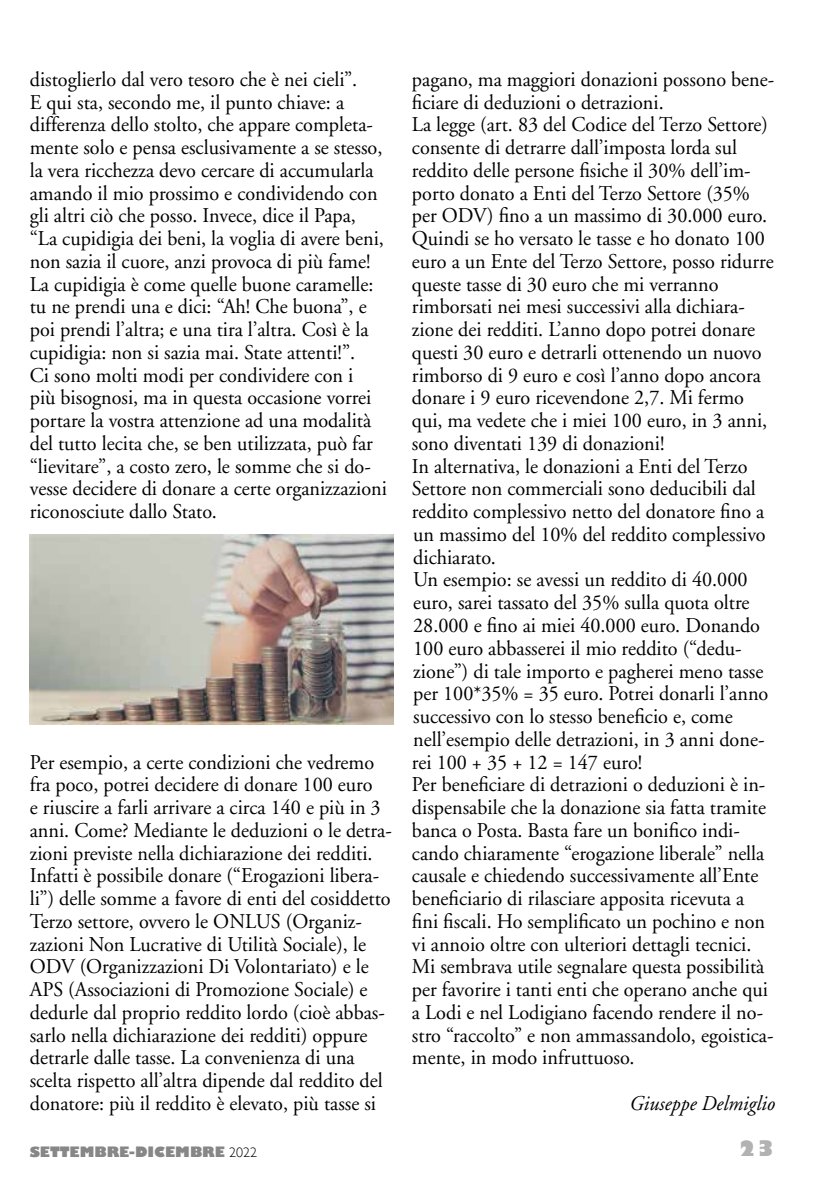
<style>
.page{position:relative;width:819px;height:1191px;background:#fff}
.page>*{position:absolute;margin:0;border:0;box-sizing:border-box;transform-origin:0 0}
.t1{font:21px/22.8px "Adobe Garamond";color:#000;scale:.96 1}
.t2{font:italic 21px "Adobe Garamond";color:#000;scale:.96 1}
.t3{font:800 21px "Gill Sans";color:#b3b2b2}
.t4{font:800 14px "Gill Sans";color:#878787}
.s1{font-weight:300;color:#000}
</style>
<div class="page">
<img style="left:30px;top:535px;width:363px;height:189px">
<p class="t1" style="left:30px;top:68px;width:373px">distoglierlo dal vero tesoro che è nei cieli”.<br>E qui sta, secondo me, il punto chiave: a differenza dello stolto, che appare completa&shy;mente solo e pensa esclusivamente a se stesso, la vera ricchezza devo cercare di accumularla amando il mio prossimo e condividendo con gli altri ciò che posso. Invece, dice il Papa, “La cupidigia dei beni, la voglia di avere beni, non sazia il cuore, anzi provoca di più fame!<br>La cupidigia è come quelle buone caramelle: tu ne prendi una e dici: “Ah! Che buona”, e poi prendi l’altra; e una tira l’altra. Così è la cupidigia: non si sazia mai. State attenti!”.<br>Ci sono molti modi per condividere con i<br>più bisognosi, ma in questa occasione vorrei portare la vostra attenzione ad una modalità del tutto lecita che, se ben utilizzata, può far “lievitare”, a costo zero, le somme che si do&shy;vesse decidere di donare a certe organizzazioni riconosciute dallo Stato.</p>
<p class="t1" style="left:30px;top:751px;width:378px">Per esempio, a certe condizioni che vedremo fra poco, potrei decidere di donare 100 euro<br>e riuscire a farli arrivare a circa 140 e più in 3 anni. Come? Mediante le deduzioni o le detra&shy;zioni previste nella dichiarazione dei redditi.<br>Infatti è possibile donare (“Erogazioni libera&shy;li”) delle somme a favore di enti del cosiddetto Terzo settore, ovvero le ONLUS (Organiz&shy;zazioni Non Lucrative di Utilità Sociale), le ODV (Organizzazioni Di Volontariato) e le APS (Associazioni di Promozione Sociale) e dedurle dal proprio reddito lordo (cioè abbas&shy;sarlo nella dichiarazione dei redditi) oppure detrarle dalle tasse. La convenienza di una scelta rispetto all’altra dipende dal reddito del donatore: più il reddito è elevato, più tasse si</p>
<p class="t1" style="left:412px;top:68px;width:379px">pagano, ma maggiori donazioni possono bene&shy;ficiare di deduzioni o detrazioni.<br>La legge (art. 83 del Codice del Terzo Settore) consente di detrarre dall’imposta lorda sul reddito delle persone fisiche il 30% dell’im&shy;porto donato a Enti del Terzo Settore (35% per ODV) fino a un massimo di 30.000 euro.<br>Quindi se ho versato le tasse e ho donato 100 euro a un Ente del Terzo Settore, posso ridurre queste tasse di 30 euro che mi verranno rimborsati nei mesi successivi alla dichiara&shy;zione dei redditi. L’anno dopo potrei donare questi 30 euro e detrarli ottenendo un nuovo rimborso di 9 euro e così l’anno dopo ancora donare i 9 euro ricevendone 2,7. Mi fermo qui, ma vedete che i miei 100 euro, in 3 anni, sono diventati 139 di donazioni!<br>In alternativa, le donazioni a Enti del Terzo Settore non commerciali sono deducibili dal reddito complessivo netto del donatore fino a un massimo del 10% del reddito complessivo dichiarato.<br>Un esempio: se avessi un reddito di 40.000 euro, sarei tassato del 35% sulla quota oltre 28.000 e fino ai miei 40.000 euro. Donando 100 euro abbasserei il mio reddito (“dedu&shy;zione”) di tale importo e pagherei meno tasse per 100*35% = 35 euro. Potrei donarli l’anno successivo con lo stesso beneficio e, come nell’esempio delle detrazioni, in 3 anni done&shy;rei 100 + 35 + 12 = 147 euro!<br>Per beneficiare di detrazioni o deduzioni è in&shy;dispensabile che la donazione sia fatta tramite banca o Posta. Basta fare un bonifico indi&shy;cando chiaramente “erogazione liberale” nella causale e chiedendo successivamente all’Ente beneficiario di rilasciare apposita ricevuta a fini fiscali. Ho semplificato un pochino e non vi annoio oltre con ulteriori dettagli tecnici.<br>Mi sembrava utile segnalare questa possibilità per favorire i tanti enti che operano anche qui a Lodi e nel Lodigiano facendo rendere il no&shy;stro “raccolto” e non ammassandolo, egoistica&shy;mente, in modo infruttuoso.</p>
<p class="t2" style="left:629px;top:1092px;width:153px">Giuseppe Delmiglio</p>
<p class="t4" style="left:30px;top:1140px;width:229px">SETTEMBRE-DICEMBRE <span class="s1">2022</span></p>
<p class="t3" style="left:738px;top:1132px;width:37px">23</p>
</div>
